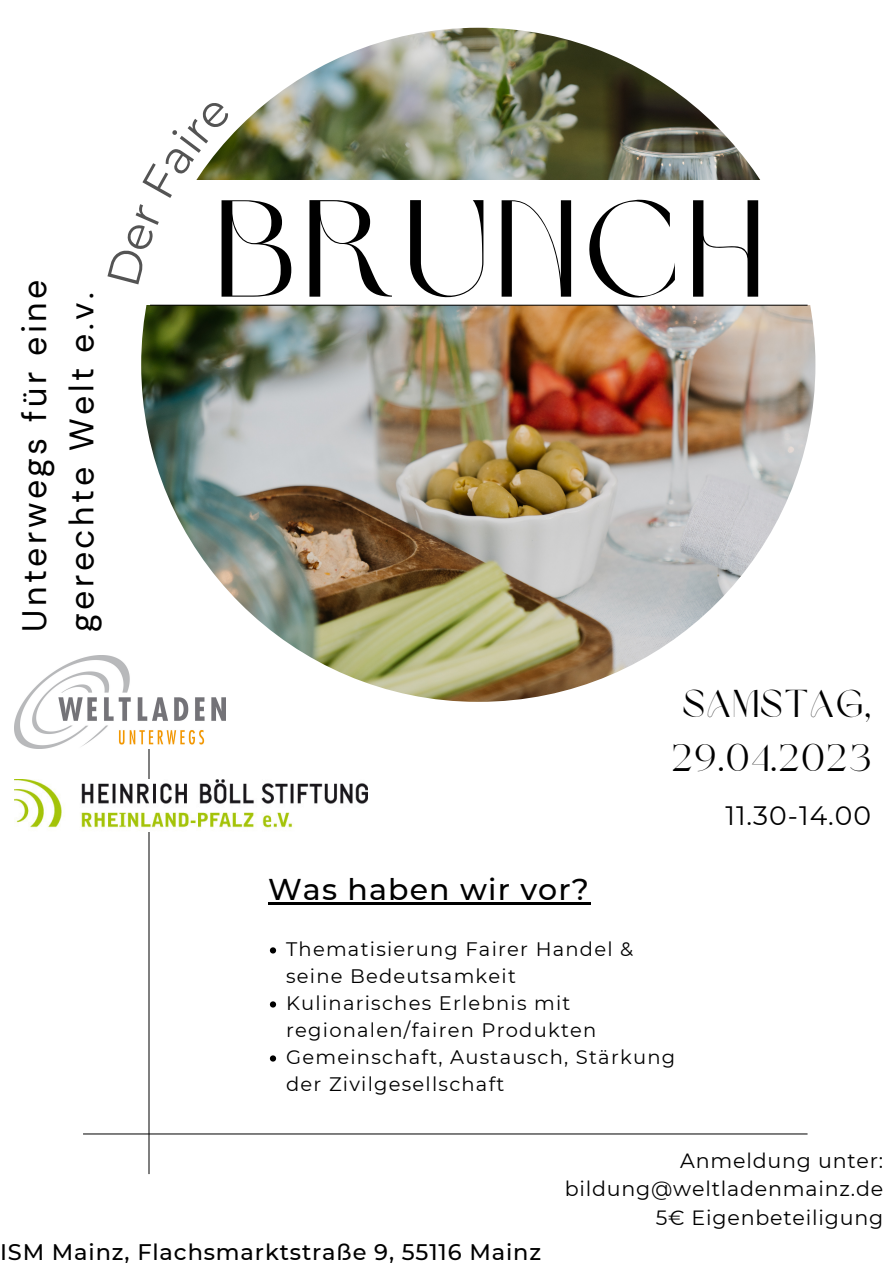
<style>
.page{position:relative;width:893px;height:1263px;background:#fff}
.page>*{position:absolute;margin:0;border:0;box-sizing:border-box;transform-origin:0 0}
.t1{font:136.5px "Brown Sugar";letter-spacing:.065em;color:#000}
.t2{font:38.47px/53.5px "Brown Sugar";letter-spacing:.04em;color:#000}
.t3{font:33.83px/47.2px "DM Sans";letter-spacing:.1em;color:#000}
.t4{font:500 30px "Montserrat";letter-spacing:.04em;color:#000}
.t5{font:26.62px "Montserrat";letter-spacing:.04em;color:#000}
.t6{font:500 22.5px "Montserrat";letter-spacing:.04em;color:#000}
.t7{font:20.62px/28.7px "Montserrat";letter-spacing:.04em;color:#000;text-align:right}
.t8{font:19.5px/27px "Montserrat";letter-spacing:.065em;color:#000}
</style>
<div class="page">
<img style="left:141px;top:28px;width:674px;height:674px;border-radius:50%">
<div style="left:95px;top:181px;width:798px;height:124px;background:#fff"></div>
<svg style="left:14px;top:734px;width:135px;height:399px"></svg>
<hr style="left:149px;top:702px;width:1px;height:472px;background:#000">
<hr style="left:150px;top:305px;width:657px;height:1px;background:#000">
<hr style="left:83px;top:1134px;width:724px;height:1px;background:#000">
<img style="left:15px;top:655px;width:210px;height:93px">
<img style="left:15px;top:779px;width:352px;height:52px">
<svg style="left:270px;top:947px;width:6px;height:6px"></svg>
<svg style="left:270px;top:1001px;width:6px;height:6px"></svg>
<svg style="left:270px;top:1055px;width:6px;height:6px"></svg>
<hr style="left:268px;top:901px;width:322px;height:3px;background:#000">
<svg style="left:196px;top:135px;width:36px;height:46px"></svg>
<h3 class="t3" style="left:11px;top:632px;width:354px;rotate:-90deg">Unterwegs für eine gerechte Welt e.v.</h3>
<h1 class="t1" style="left:217px;top:194px;width:548px">BRUNCH</h1>
<h3 class="t4" style="left:268px;top:871px;width:323px">Was haben wir vor?</h3>
<h2 class="t2" style="left:672px;top:681px;width:201px">SAMSTAG,<br>29.04.2023</h2>
<h3 class="t5" style="left:725px;top:799px;width:147px">11.30-14.00</h3>
<p class="t8" style="left:286px;top:936px;width:390px">Thematisierung Fairer Handel &amp; seine Bedeutsamkeit<br>Kulinarisches Erlebnis mit regionalen/fairen Produkten<br>Gemeinschaft, Austausch, Stärkung der Zivilgesellschaft</p>
<p class="t7" style="left:565px;top:1146px;width:320px">Anmeldung unter: bildung@weltladenmainz.de<br>5€ Eigenbeteiligung</p>
<p class="t6" style="left:0;top:1238px;width:542px">ISM Mainz, Flachsmarktstraße 9, 55116 Mainz</p>
</div>
